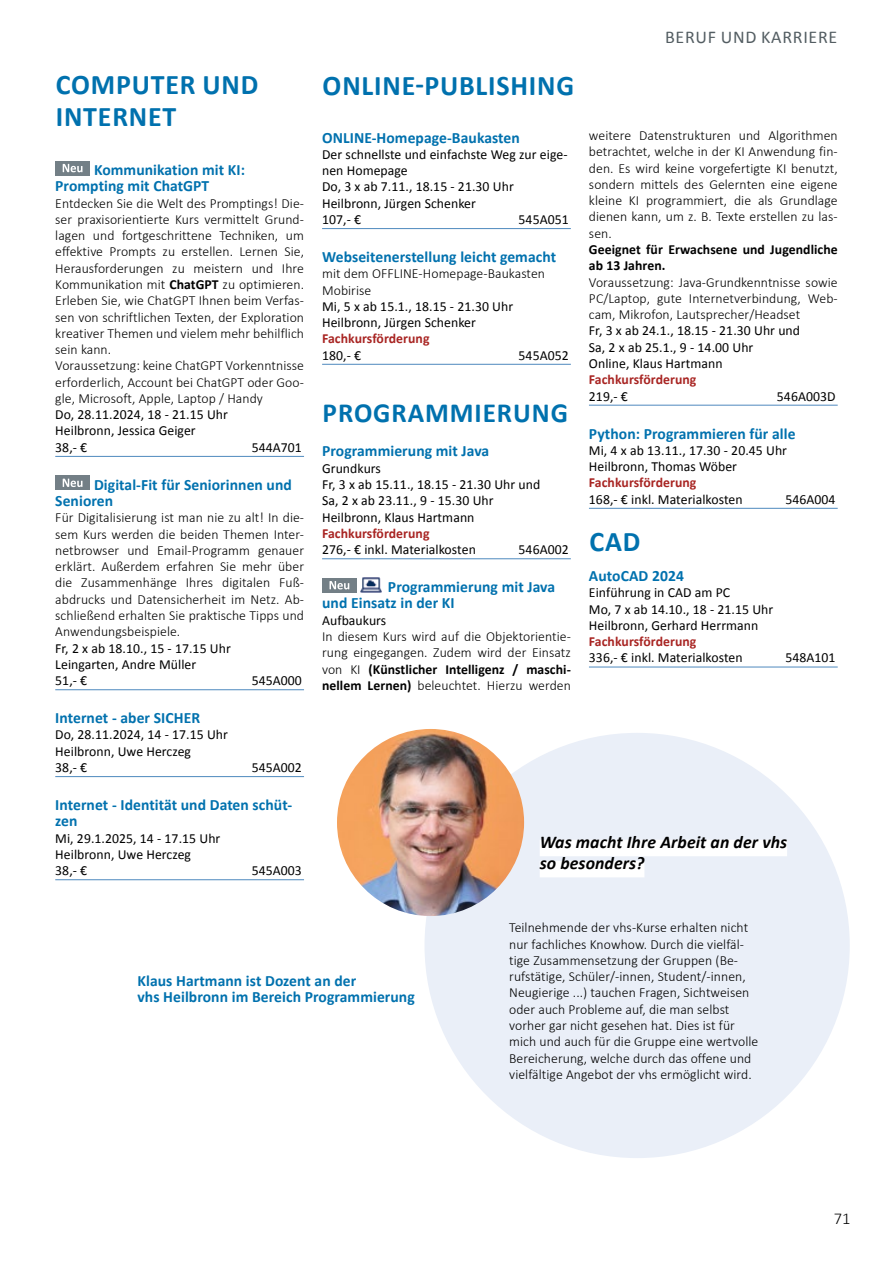
<style>
.page{position:relative;width:893px;height:1263px;background:#fff}
.page>*{position:absolute;margin:0;border:0;box-sizing:border-box;transform-origin:0 0}
.t1{font:700 28.5px/32.5px "Calibri";letter-spacing:.03em;color:#0071ae}
.t2{font:700 27.75px "Calibri";letter-spacing:.035em;color:#0071ae}
.t3{font:italic 700 18px/21.1px "Calibri";letter-spacing:.005em;color:#000}
.t4{font:18px "Calibri";letter-spacing:.04em;color:#535d62}
.t5{font:300 16.5px "Calibri";color:#000}
.t6{font:700 15.75px/16.2px "Calibri";letter-spacing:.005em;color:#0071ae}
.t7{font:300 13.8px/16.2px "Calibri";letter-spacing:.005em;color:#000;text-align:justify}
.t8{font:13.8px/16.4px "Calibri";letter-spacing:.005em;color:#000}
.t9{font:700 13.8px "Calibri";letter-spacing:.005em;color:#a82422}
.t10{font:700 13.8px/16.4px "Calibri";letter-spacing:.005em;color:#000}
.s1{font-weight:700}
</style>
<div class="page">
<div style="left:424px;top:733px;width:426px;height:425px;background:#eaeff8;border-radius:50%"></div>
<hr style="left:589px;top:405px;width:249px;height:1px;background:#4e89be">
<hr style="left:589px;top:508px;width:249px;height:1px;background:#4e89be">
<hr style="left:589px;top:667px;width:249px;height:1px;background:#4e89be">
<hr style="left:322px;top:228px;width:249px;height:1px;background:#4e89be">
<hr style="left:322px;top:364px;width:249px;height:1px;background:#4e89be">
<hr style="left:322px;top:558px;width:249px;height:1px;background:#4e89be">
<div style="left:322px;top:578px;width:35px;height:14px;background:#737f86"></div>
<svg style="left:329px;top:581px;width:20px;height:8px"></svg>
<img style="left:361px;top:578px;width:20px;height:15px">
<hr style="left:55px;top:456px;width:249px;height:1px;background:#4e89be">
<hr style="left:55px;top:689px;width:249px;height:1px;background:#4e89be">
<hr style="left:55px;top:776px;width:249px;height:1px;background:#4e89be">
<hr style="left:55px;top:879px;width:249px;height:1px;background:#4e89be">
<div style="left:55px;top:161px;width:35px;height:14px;background:#737f86"></div>
<svg style="left:63px;top:164px;width:19px;height:8px"></svg>
<div style="left:55px;top:476px;width:35px;height:14px;background:#737f86"></div>
<svg style="left:63px;top:479px;width:19px;height:8px"></svg>
<img style="left:337px;top:729px;width:187px;height:187px;border-radius:94px">
<div style="left:540px;top:840px;width:247px;height:16px;background:#fff"></div>
<div style="left:540px;top:861px;width:104px;height:16px;background:#fff"></div>
<h1 class="t1" style="left:56px;top:68px;width:204px">COMPUTER UND<br>INTERNET</h1>
<p class="t6" style="left:55px;top:162px;width:191px;text-indent:39px">Kommunikation mit KI:<br>Prompting mit ChatGPT</p>
<p class="t7" style="left:55px;top:194px;width:250px;text-align:left">Entdecken Sie die Welt des Promptings! Die&shy;ser praxisorientierte Kurs vermittelt Grund&shy;lagen und fortgeschrittene Techniken, um effektive Prompts zu erstellen. Lernen Sie, Herausforderungen zu meistern und Ihre Kommunikation mit <span class="s1">ChatGPT</span> zu optimieren.<br>Erleben Sie, wie ChatGPT Ihnen beim Verfas&shy;sen von schriftlichen Texten, der Exploration kreativer Themen und vielem mehr behilflich sein kann.<br>Voraussetzung: keine ChatGPT Vorkenntnisse erforderlich, Account bei ChatGPT oder Goo&shy;gle, Microsoft, Apple, Laptop / Handy</p>
<p class="t8" style="left:55px;top:406px;width:174px">Do, 28.11.2024, 18 - 21.15 Uhr<br>Heilbronn, Jessica Geiger<br>38,- €</p>
<p class="t8" style="left:252px;top:439px;width:52px">544A701</p>
<p class="t6" style="left:55px;top:476px;width:238px;text-indent:39px">Digital-Fit für Seniorinnen und<br>Senioren</p>
<p class="t7" style="left:55px;top:509px;width:250px">Für Digitalisierung ist man nie zu alt! In die&shy;sem Kurs werden die beiden Themen Inter&shy;netbrowser und Email-Programm genauer erklärt. Außerdem erfahren Sie mehr über die Zusammenhänge Ihres digitalen Fuß&shy;abdrucks und Datensicherheit im Netz. Ab&shy;schließend erhalten Sie praktische Tipps und Anwendungsbeispiele.</p>
<p class="t8" style="left:55px;top:640px;width:177px">Fr, 2 x ab 18.10., 15 - 17.15 Uhr<br>Leingarten, Andre Müller<br>51,- €</p>
<p class="t8" style="left:252px;top:672px;width:52px">545A000</p>
<p class="t6" style="left:55px;top:710px;width:146px">Internet - aber SICHER</p>
<p class="t8" style="left:55px;top:727px;width:174px">Do, 28.11.2024, 14 - 17.15 Uhr<br>Heilbronn, Uwe Herczeg<br>38,- €</p>
<p class="t8" style="left:252px;top:759px;width:52px">545A002</p>
<p class="t6" style="left:55px;top:796px;width:238px">Internet - Identität und Daten schüt&shy;zen</p>
<p class="t8" style="left:55px;top:830px;width:167px">Mi, 29.1.2025, 14 - 17.15 Uhr<br>Heilbronn, Uwe Herczeg<br>38,- €</p>
<p class="t8" style="left:252px;top:862px;width:52px">545A003</p>
<h1 class="t1" style="left:323px;top:69px;width:253px">ONLINE-PUBLISHING</h1>
<p class="t6" style="left:322px;top:129px;width:199px">ONLINE-Homepage-Baukasten</p>
<p class="t8" style="left:322px;top:146px;width:247px">Der schnellste und einfachste Weg zur eige&shy;nen Homepage<br>Do, 3 x ab 7.11., 18.15 - 21.30 Uhr<br>Heilbronn, Jürgen Schenker<br>107,- €</p>
<p class="t8" style="left:519px;top:211px;width:52px">545A051</p>
<p class="t6" style="left:322px;top:249px;width:236px">Webseitenerstellung leicht gemacht</p>
<p class="t7" style="left:322px;top:265px;width:224px">mit dem OFFLINE-Homepage-Baukasten<br>Mobirise</p>
<p class="t8" style="left:322px;top:298px;width:193px">Mi, 5 x ab 15.1., 18.15 - 21.30 Uhr<br>Heilbronn, Jürgen Schenker</p>
<p class="t9" style="left:322px;top:330px;width:109px">Fachkursförderung</p>
<p class="t8" style="left:322px;top:347px;width:41px">180,- €</p>
<p class="t8" style="left:519px;top:347px;width:52px">545A052</p>
<h2 class="t2" style="left:323px;top:395px;width:247px">PROGRAMMIERUNG</h2>
<p class="t6" style="left:322px;top:443px;width:169px">Programmierung mit Java</p>
<p class="t8" style="left:322px;top:460px;width:220px">Grundkurs<br>Fr, 3 x ab 15.11., 18.15 - 21.30 Uhr und<br>Sa, 2 x ab 23.11., 9 - 15.30 Uhr<br>Heilbronn, Klaus Hartmann</p>
<p class="t9" style="left:322px;top:524px;width:109px">Fachkursförderung</p>
<p class="t8" style="left:322px;top:541px;width:155px">276,- € inkl. Materialkosten</p>
<p class="t8" style="left:519px;top:541px;width:52px">546A002</p>
<p class="t6" style="left:322px;top:579px;width:235px;text-indent:66px">Programmierung mit Java und Einsatz in der KI</p>
<p class="t8" style="left:322px;top:612px;width:66px">Aufbaukurs</p>
<p class="t7" style="left:322px;top:628px;width:250px">In diesem Kurs wird auf die Objektorientie&shy;rung eingegangen. Zudem wird der Einsatz von KI <span class="s1">(Künstlicher Intelligenz / maschi&shy;nellem Lernen)</span> beleuchtet. Hierzu werden</p>
<h3 class="t4" style="left:665px;top:26px;width:174px">BERUF UND KARRIERE</h3>
<p class="t7" style="left:589px;top:127px;width:250px">weitere Datenstrukturen und Algorithmen betrachtet, welche in der KI Anwendung fin&shy;den. Es wird keine vorgefertigte KI benutzt, sondern mittels des Gelernten eine eigene kleine KI programmiert, die als Grundlage dienen kann, um z. B. Texte erstellen zu las&shy;sen.</p>
<p class="t10" style="left:589px;top:241px;width:250px">Geeignet für Erwachsene und Jugendliche ab 13 Jahren.</p>
<p class="t7" style="left:589px;top:273px;width:250px">Voraussetzung: Java-Grundkenntnisse sowie PC/Laptop, gute Internetverbindung, Web&shy;cam, Mikrofon, Lautsprecher/Headset</p>
<p class="t8" style="left:589px;top:323px;width:213px">Fr, 3 x ab 24.1., 18.15 - 21.30 Uhr und<br>Sa, 2 x ab 25.1., 9 - 14.00 Uhr<br>Online, Klaus Hartmann</p>
<p class="t9" style="left:589px;top:371px;width:109px">Fachkursförderung</p>
<p class="t8" style="left:589px;top:388px;width:41px">219,- €</p>
<p class="t8" style="left:777px;top:388px;width:60px">546A003D</p>
<p class="t6" style="left:589px;top:425px;width:208px">Python: Programmieren für alle</p>
<p class="t8" style="left:589px;top:442px;width:200px">Mi, 4 x ab 13.11., 17.30 - 20.45 Uhr<br>Heilbronn, Thomas Wöber</p>
<p class="t9" style="left:589px;top:474px;width:109px">Fachkursförderung</p>
<p class="t8" style="left:589px;top:491px;width:155px">168,- € inkl. Materialkosten</p>
<p class="t8" style="left:785px;top:491px;width:52px">546A004</p>
<h1 class="t1" style="left:589px;top:525px;width:52px">CAD</h1>
<p class="t6" style="left:589px;top:568px;width:96px">AutoCAD 2024</p>
<p class="t8" style="left:589px;top:585px;width:186px">Einführung in CAD am PC<br>Mo, 7 x ab 14.10., 18 - 21.15 Uhr<br>Heilbronn, Gerhard Herrmann</p>
<p class="t9" style="left:589px;top:633px;width:109px">Fachkursförderung</p>
<p class="t8" style="left:589px;top:650px;width:155px">336,- € inkl. Materialkosten</p>
<p class="t8" style="left:785px;top:650px;width:52px">548A101</p>
<h3 class="t3" style="left:540px;top:832px;width:249px">Was macht Ihre Arbeit an der vhs so besonders?</h3>
<p class="t6" style="left:137px;top:972px;width:279px">Klaus Hartmann ist Dozent an der<br>vhs Heilbronn im Bereich Programmierung</p>
<p class="t7" style="left:509px;top:919px;width:251px;text-align:left">Teilnehmende der vhs-Kurse erhalten nicht nur fachliches Knowhow. Durch die vielfäl&shy;tige Zusammensetzung der Gruppen (Be&shy;rufstätige, Schüler/-innen, Student/-innen, Neugierige ...) tauchen Fragen, Sichtweisen oder auch Probleme auf, die man selbst vorher gar nicht gesehen hat. Dies ist für mich und auch für die Gruppe eine wertvolle Bereicherung, welche durch das offene und vielfältige Angebot der vhs ermöglicht wird.</p>
<p class="t5" style="left:834px;top:1208px;width:18px">71</p>
</div>
